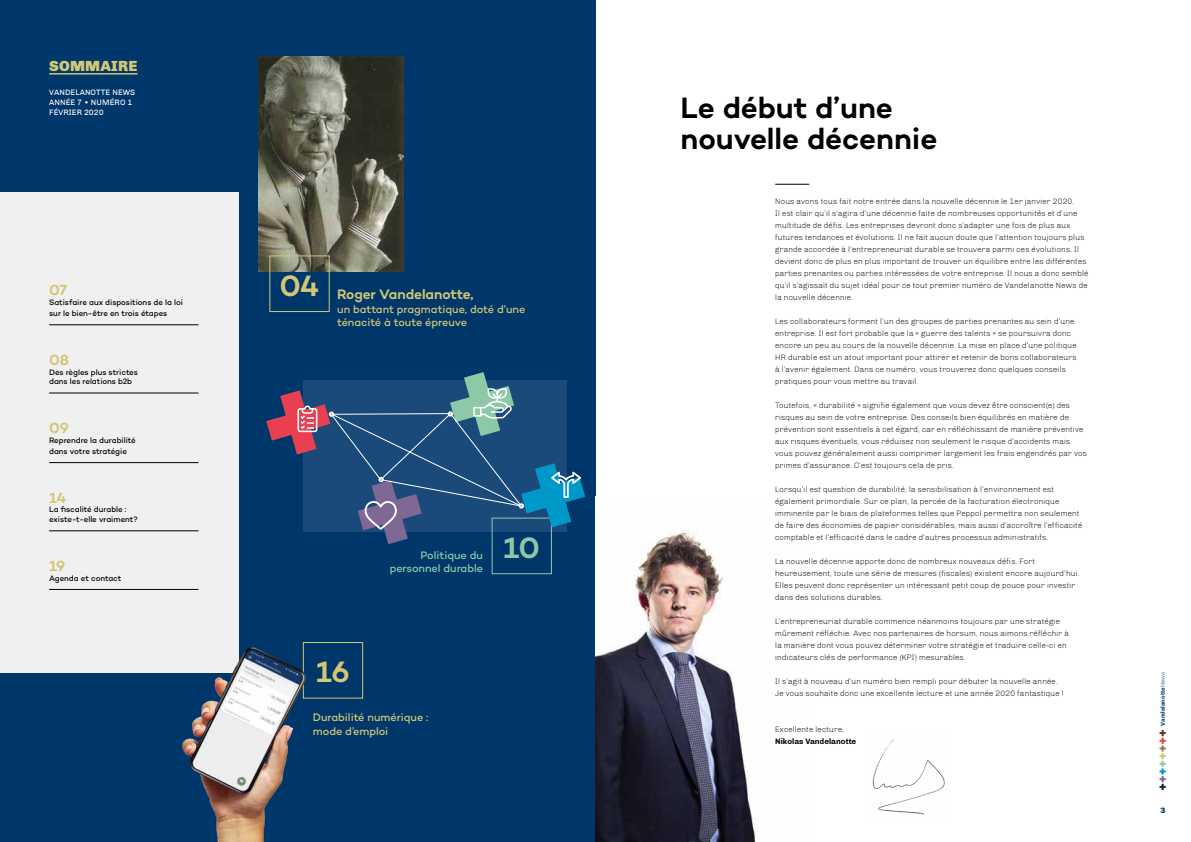
<style>
.page{position:relative;width:1191px;height:842px;background:#fff}
.page>*{position:absolute;margin:0;border:0;box-sizing:border-box;transform-origin:0 0}
.t1{font:600 30px/31px "Campton";letter-spacing:-.005em;color:#000}
.t2{font:600 30px "Campton";color:#8dc9a6}
.t3{font:600 30px "Campton";color:#d1c775}
.t4{font:600 15px "Campton";color:#d1c775}
.t5{font:900 15px "Chivo";letter-spacing:.01em;color:#d1c775}
.t6{font:600 14px "Campton";letter-spacing:-.005em;color:#d1c775}
.t7{font:500 11px/13.2px "Campton";letter-spacing:-.005em;color:#d1c775}
.t8{font:500 11px/13.2px "Campton";letter-spacing:-.005em;color:#8dc9a6;text-align:right}
.t9{font:300 8px/12px "Chivo";color:#000}
.t10{font:500 8px/11px "Campton";letter-spacing:-.005em;color:#000}
.t11{font:8px/9.6px "Chivo";letter-spacing:.01em;color:#fff}
.t12{font:700 8px "Chivo";color:#000}
.t13{font:900 8px "Chivo";color:#00376b}
.t14{font:700 6px "Chivo";color:#00376b}
.t15{font:500 3.6px "Campton";color:#e83f51}
.t16{font:500 3.6px "Campton";color:#806894}
.t17{font:500 3.6px "Campton";color:#8dc9a6}
.t18{font:500 3.6px "Campton";color:#0098c9}
.s1{font-weight:300}
</style>
<div class="page">
<svg style="left:1159px;top:730px;width:6px;height:60px"></svg>
<div style="left:0;top:0;width:595px;height:842px;background:#00376b"></div>
<img style="left:872px;top:739px;width:73px;height:76px">
<img style="left:595px;top:530px;width:161px;height:312px">
<hr style="left:775px;top:184px;width:34px;height:1px;background:#000">
<div style="left:0;top:192px;width:238px;height:480px;background:#f0f0f0"></div>
<hr style="left:49px;top:325px;width:149px;height:1px;background:#000">
<hr style="left:49px;top:393px;width:149px;height:1px;background:#000">
<hr style="left:49px;top:462px;width:149px;height:1px;background:#000">
<hr style="left:49px;top:531px;width:149px;height:1px;background:#000">
<hr style="left:49px;top:589px;width:149px;height:1px;background:#000">
<hr style="left:49px;top:73px;width:89px;height:2px;background:#d1c775">
<div style="left:491px;top:518px;width:61px;height:56px;border:1px solid #8dc9a6"></div>
<img style="left:259px;top:56px;width:144px;height:216px">
<div style="left:269px;top:255px;width:61px;height:57px;border:1px solid #d1c775"></div>
<svg style="left:266px;top:372px;width:319px;height:172px"></svg>
<div style="left:303px;top:642px;width:60px;height:57px;border:1px solid #d1c775"></div>
<img style="left:181px;top:634px;width:128px;height:208px">
<h2 class="t5" style="left:49px;top:57px;width:90px">SOMMAIRE</h2>
<p class="t11" style="left:49px;top:88px;width:88px">VANDELANOTTE NEWS<br>ANNÉE 7 • NUMÉRO 1<br>FÉVRIER 2020</p>
<h2 class="t4" style="left:49px;top:281px;width:20px">07</h2>
<p class="t10" style="left:49px;top:297px;width:135px">Satisfaire aux dispositions de la loi sur le bien-être en trois étapes</p>
<h2 class="t4" style="left:49px;top:350px;width:21px">08</h2>
<p class="t10" style="left:49px;top:367px;width:90px;line-height:9.6px">Des règles plus strictes dans les relations b2b</p>
<h2 class="t4" style="left:49px;top:419px;width:21px">09</h2>
<p class="t10" style="left:49px;top:434px;width:88px">Reprendre la durabilité dans votre stratégie</p>
<h2 class="t4" style="left:49px;top:488px;width:19px">14</h2>
<p class="t10" style="left:49px;top:505px;width:90px;line-height:9.6px">La fiscalité durable : existe-t-elle vraiment?</p>
<h2 class="t4" style="left:49px;top:556px;width:18px">19</h2>
<p class="t10" style="left:49px;top:572px;width:74px">Agenda et contact</p>
<h3 class="t6" style="left:280px;top:286px;width:195px"><sup>04</sup> Roger Vandelanotte,</h3>
<h3 class="t7" style="left:337px;top:302px;width:190px">un battant pragmatique, doté d’une ténacité à toute épreuve</h3>
<p class="t15" style="left:330px;top:412px;width:3px">1</p>
<p class="t17" style="left:449px;top:412px;width:4px">3</p>
<p class="t16" style="left:380px;top:477px;width:4px">2</p>
<h3 class="t8" style="left:390px;top:549px;width:95px">Politique du personnel durable</h3>
<p class="t18" style="left:520px;top:503px;width:4px">4</p>
<h1 class="t2" style="left:503px;top:528px;width:38px">10</h1>
<h1 class="t3" style="left:316px;top:653px;width:35px">16</h1>
<h3 class="t7" style="left:313px;top:711px;width:117px">Durabilité numérique : mode d’emploi</h3>
<h1 class="t1" style="left:680px;top:91px;width:258px">Le début d’une nouvelle décennie</h1>
<p class="t9" style="left:775px;top:195px;width:315px">Nous avons tous fait notre entrée dans la nouvelle décennie le 1er janvier 2020.<br>Il est clair qu’il s’agira d’une décennie faite de nombreuses opportunités et d’une multitude de défis. Les entreprises devront donc s’adapter une fois de plus aux futures tendances et évolutions. Il ne fait aucun doute que l’attention toujours plus grande accordée à l’entrepreneuriat durable se trouvera parmi ces évolutions. Il devient donc de plus en plus important de trouver un équilibre entre les différentes parties prenantes ou parties intéressées de votre entreprise. Il nous a donc semblé qu’il s’agissait du sujet idéal pour ce tout premier numéro de Vandelanotte News de la nouvelle décennie.</p>
<p class="t9" style="left:775px;top:315px;width:303px">Les collaborateurs forment l’un des groupes de parties prenantes au sein d’une entreprise. Il est fort probable que la « guerre des talents » se poursuivra donc encore un peu au cours de la nouvelle décennie. La mise en place d’une politique HR durable est un atout important pour attirer et retenir de bons collaborateurs à l’avenir également. Dans ce numéro, vous trouverez donc quelques conseils pratiques pour vous mettre au travail.</p>
<p class="t9" style="left:775px;top:399px;width:313px">Toutefois, « durabilité » signifie également que vous devez être conscient(e) des risques au sein de votre entreprise. Des conseils bien équilibrés en matière de prévention sont essentiels à cet égard, car en réfléchissant de manière préventive aux risques éventuels, vous réduisez non seulement le risque d’accidents mais vous pouvez généralement aussi comprimer largement les frais engendrés par vos primes d’assurance. C’est toujours cela de pris.</p>
<p class="t9" style="left:775px;top:483px;width:309px">Lorsqu’il est question de durabilité, la sensibilisation à l’environnement est également primordiale. Sur ce plan, la percée de la facturation électronique imminente par le biais de plateformes telles que Peppol permettra non seulement de faire des économies de papier considérables, mais aussi d’accroître l’efficacité comptable et l’efficacité dans le cadre d’autres processus administratifs.</p>
<p class="t9" style="left:775px;top:555px;width:306px">La nouvelle décennie apporte donc de nombreux nouveaux défis. Fort heureusement, toute une série de mesures (fiscales) existent encore aujourd’hui.<br>Elles peuvent donc représenter un intéressant petit coup de pouce pour investir dans des solutions durables.</p>
<p class="t9" style="left:775px;top:615px;width:295px">L’entrepreneuriat durable commence néanmoins toujours par une stratégie mûrement réfléchie. Avec nos partenaires de horsum, nous aimons réfléchir à la manière dont vous pouvez déterminer votre stratégie et traduire celle-ci en indicateurs clés de performance (KPI) mesurables.</p>
<p class="t9" style="left:775px;top:675px;width:290px">Il s’agit à nouveau d’un numéro bien rempli pour débuter la nouvelle année.<br>Je vous souhaite donc une excellente lecture et une année 2020 fantastique !</p>
<p class="t9" style="left:775px;top:723px;width:71px">Excellente lecture,</p>
<p class="t12" style="left:775px;top:737px;width:83px">Nikolas Vandelanotte</p>
<p class="t14" style="left:1159px;top:725px;width:55px;rotate:-90deg">Vandelanotte<span class="s1">News</span></p>
<p class="t13" style="left:1160px;top:806px;width:6px">3</p>
</div>
